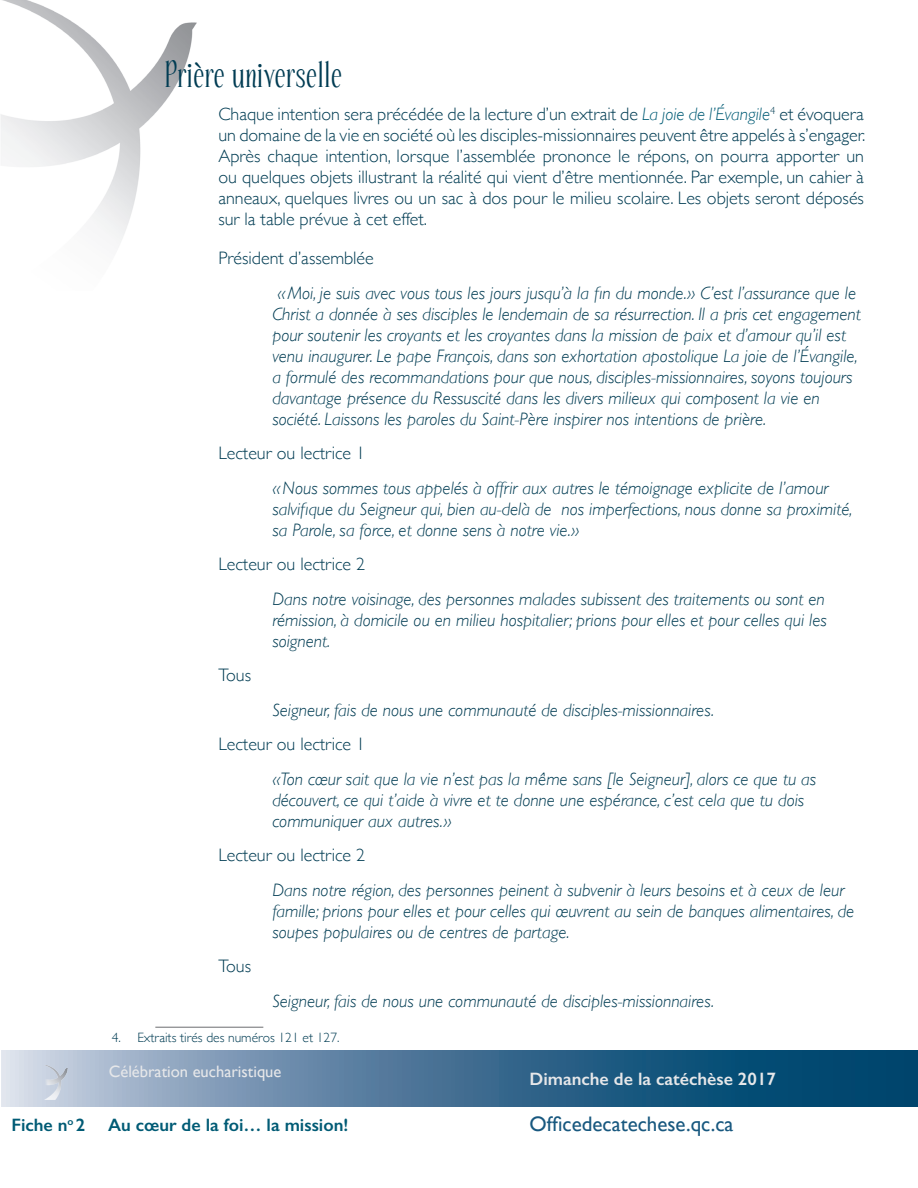
<style>
.page{position:relative;width:918px;height:1188px;background:#fff}
.page>*{position:absolute;margin:0;border:0;box-sizing:border-box;transform-origin:0 0}
.sous-titre{font:36px "Echelon";color:#003c53}
.t1{font:21px "Gill Sans";color:#18587f}
.tx_reg_italique_bleu{font:italic 300 18px/21px "Gill Sans";color:#003c53}
.tx_reg{font:300 18px/21px "Gill Sans";color:#003c53;text-align:justify}
.t2{font:600 18px "Gill Sans";color:#005b75}
.t3{font:600 18px "Gill Sans";color:#e6e7e9}
.t4{font:16.5px "Gill Sans";color:#e6e7e9}
.note_bas_page{font:300 13.5px "Gill Sans";color:#003c53}
.t5{font:600 10.5px "Gill Sans";color:#005b75}
.s1{font-style:italic;color:#005b75}
.s2{font-size:18px}
</style>
<div class="page">
<img style="left:1px;top:0;width:196px;height:243px">
<svg style="left:2px;top:1050px;width:916px;height:57px;background:#4b7899"></svg>
<img style="left:45px;top:1065px;width:26px;height:34px">
<hr style="left:155px;top:1027px;width:108px;height:1px;background:#6c6d70">
<p class="sous-titre" style="left:164px;top:54px;width:179px">Prière universelle</p>
<p class="tx_reg" style="left:218px;top:103px;width:649px">Chaque intention sera précédée de la lecture d’un extrait de <span class="s1">La joie de l’Évangile</span><sup>4</sup> et évoquera un domaine de la vie en société où les disciples-missionnaires peuvent être appelés à s’engager.<br>Après chaque intention, lorsque l’assemblée prononce le répons, on pourra apporter un ou quelques objets illustrant la réalité qui vient d’être mentionnée. Par exemple, un cahier à anneaux, quelques livres ou un sac à dos pour le milieu scolaire. Les objets seront déposés sur la table prévue à cet effet.</p>
<p class="tx_reg" style="left:218px;top:247px;width:157px">Président d’assemblée</p>
<p class="tx_reg_italique_bleu" style="left:272px;top:283px;width:590px">«Moi, je suis avec vous tous les jours jusqu’à la fin du monde.» C’est l’assurance que le Christ a donnée à ses disciples le lendemain de sa résurrection. Il a pris cet engagement pour soutenir les croyants et les croyantes dans la mission de paix et d’amour qu’il est venu inaugurer. Le pape François, dans son exhortation apostolique La joie de l’Évangile, a formulé des recommandations pour que nous, disciples-missionnaires, soyons toujours davantage présence du Ressuscité dans les divers milieux qui composent la vie en société. Laissons les paroles du Saint-Père inspirer nos intentions de prière.</p>
<p class="tx_reg" style="left:218px;top:442px;width:148px">Lecteur ou lectrice 1</p>
<p class="tx_reg_italique_bleu" style="left:272px;top:478px;width:582px">«Nous sommes tous appelés à offrir aux autres le témoignage explicite de l’amour salvifique du Seigneur qui, bien au-delà de nos imperfections, nous donne sa proximité, sa Parole, sa force, et donne sens à notre vie.»</p>
<p class="tx_reg" style="left:218px;top:553px;width:148px">Lecteur ou lectrice 2</p>
<p class="tx_reg_italique_bleu" style="left:272px;top:589px;width:556px;text-align:justify">Dans notre voisinage, des personnes malades subissent des traitements ou sont en rémission, à domicile ou en milieu hospitalier; prions pour elles et pour celles qui les soignent.</p>
<p class="tx_reg" style="left:218px;top:664px;width:34px">Tous</p>
<p class="tx_reg_italique_bleu" style="left:272px;top:700px;width:443px">Seigneur, fais de nous une communauté de disciples-missionnaires.</p>
<p class="tx_reg" style="left:218px;top:733px;width:148px">Lecteur ou lectrice 1</p>
<p class="tx_reg_italique_bleu" style="left:272px;top:769px;width:545px">«Ton cœur sait que la vie n’est pas la même sans [le Seigneur], alors ce que tu as découvert, ce qui t’aide à vivre et te donne une espérance, c’est cela que tu dois communiquer aux autres.»</p>
<p class="tx_reg" style="left:218px;top:844px;width:148px">Lecteur ou lectrice 2</p>
<p class="tx_reg_italique_bleu" style="left:272px;top:880px;width:583px">Dans notre région, des personnes peinent à subvenir à leurs besoins et à ceux de leur famille; prions pour elles et pour celles qui œuvrent au sein de banques alimentaires, de soupes populaires ou de centres de partage.</p>
<p class="tx_reg" style="left:218px;top:955px;width:34px">Tous</p>
<p class="tx_reg_italique_bleu" style="left:272px;top:991px;width:443px">Seigneur, fais de nous une communauté de disciples-missionnaires.</p>
<p class="note_bas_page" style="left:112px;top:1027px;width:229px">4. Extraits tirés des numéros 121 et 127.</p>
<p class="t4" style="left:109px;top:1062px;width:174px">Célébration eucharistique</p>
<p class="t3" style="left:530px;top:1068px;width:248px">Dimanche de la catéchèse 2017</p>
<p class="t2" style="left:11px;top:1114px;width:58px">Fiche n</p>
<p class="t2" style="left:108px;top:1114px;width:242px">Au cœur de la foi… la mission!</p>
<p class="t1" style="left:530px;top:1111px;width:206px">Officedecatechese.qc.ca</p>
<p class="t5" style="left:68px;top:1115px;width:19px">o<span class="s2">2</span></p>
</div>
